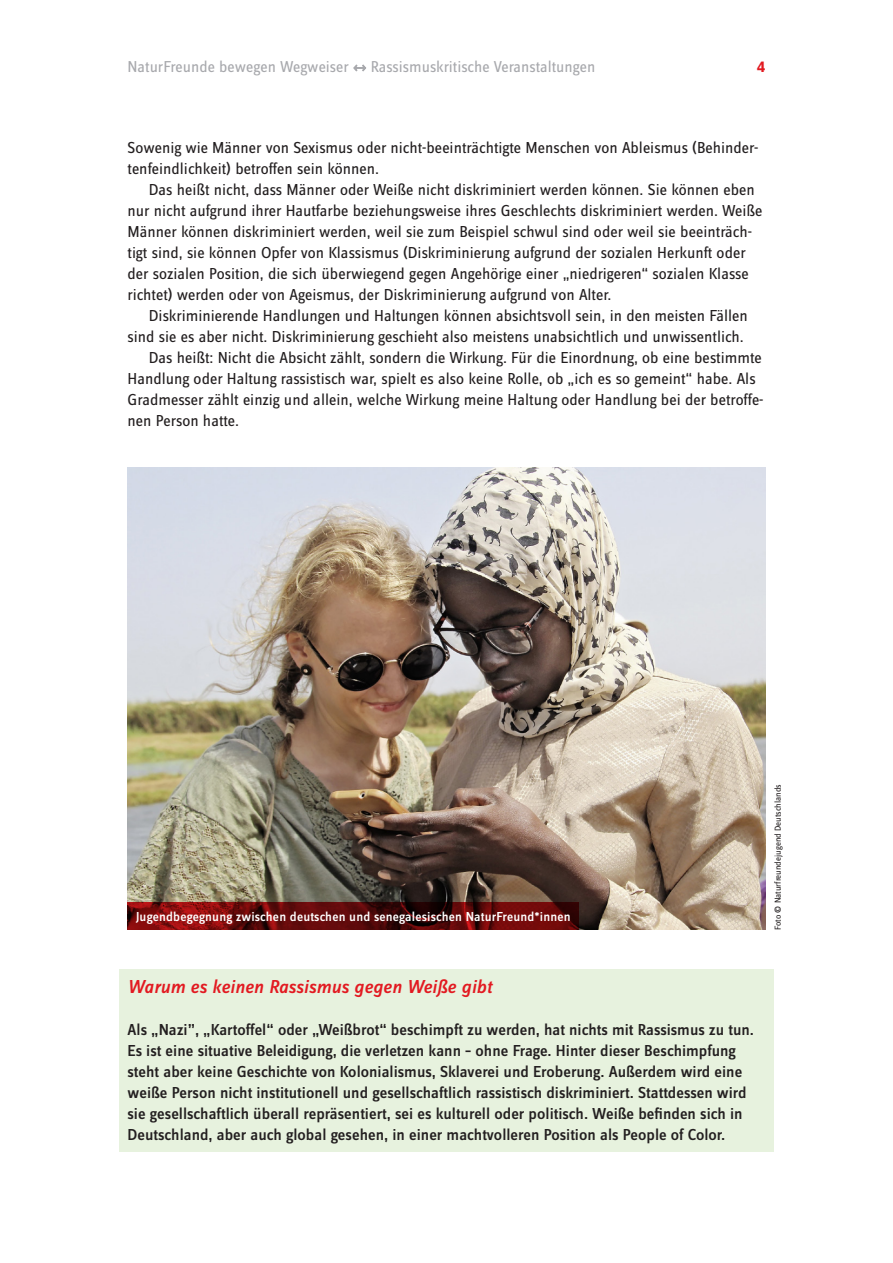
<style>
.page{position:relative;width:893px;height:1263px;background:#fff}
.page>*{position:absolute;margin:0;border:0;box-sizing:border-box;transform-origin:0 0}
.t1{font:italic 500 19.5px "Zine Sans Dis OT";color:#e21a21}
.t2{font:16.5px/21px "Zine Sans Dis OT";color:#231f20}
.t3{font:500 16.5px/21px "Zine Sans Dis OT";color:#231f20}
.t4{font:16.35px "Zine Sans Dis OT";color:#a8a9ad}
.t5{font:700 16.35px "Zine Sans Dis OT";color:#e21a21}
.t6{font:500 13.5px "Zine Sans Dis OT";letter-spacing:.01em;color:#fff}
.t7{font:9px "Zine Sans Dis OT";color:#231f20}
</style>
<div class="page">
<div style="left:119px;top:969px;width:655px;height:37px;background:#e7f2de"></div>
<div style="left:119px;top:993px;width:655px;height:159px;background:#e7f2de"></div>
<img style="left:128px;top:468px;width:637px;height:462px">
<svg style="left:128px;top:902px;width:451px;height:28px;background:#63090a"></svg>
<svg style="left:353px;top:65px;width:13px;height:6px"></svg>
<p class="t4" style="left:128px;top:59px;width:223px">NaturFreunde bewegen Wegweiser</p>
<p class="t4" style="left:371px;top:59px;width:226px">Rassismuskritische Veranstaltungen</p>
<p class="t5" style="left:757px;top:59px;width:10px">4</p>
<p class="t2" style="left:128px;top:138px;width:632px">Sowenig wie Männer von Sexismus oder nicht-beeinträchtigte Menschen von Ableismus (Behinder&shy;tenfeindlichkeit) betroffen sein können.</p>
<p class="t2" style="left:128px;top:180px;width:636px;text-indent:21px">Das heißt nicht, dass Männer oder Weiße nicht diskriminiert werden können. Sie können eben nur nicht aufgrund ihrer Hautfarbe beziehungsweise ihres Geschlechts diskriminiert werden. Weiße Männer können diskriminiert werden, weil sie zum Beispiel schwul sind oder weil sie beeinträch&shy;tigt sind, sie können Opfer von Klassismus (Diskriminierung aufgrund der sozialen Herkunft oder der sozialen Position, die sich überwiegend gegen Angehörige einer „niedrigeren“ sozialen Klasse richtet) werden oder von Ageismus, der Diskriminierung aufgrund von Alter.</p>
<p class="t2" style="left:149px;top:306px;width:600px">Diskriminierende Handlungen und Haltungen können absichtsvoll sein, in den meisten Fällen</p>
<p class="t2" style="left:128px;top:327px;width:618px">sind sie es aber nicht. Diskriminierung geschieht also meistens unabsichtlich und unwissentlich.</p>
<p class="t2" style="left:149px;top:348px;width:615px">Das heißt: Nicht die Absicht zählt, sondern die Wirkung. Für die Einordnung, ob eine bestimmte</p>
<p class="t2" style="left:128px;top:369px;width:630px">Handlung oder Haltung rassistisch war, spielt es also keine Rolle, ob „ich es so gemeint“ habe. Als</p>
<p class="t2" style="left:128px;top:390px;width:637px">Gradmesser zählt einzig und allein, welche Wirkung meine Haltung oder Handlung bei der betroffe-</p>
<p class="t2" style="left:128px;top:411px;width:113px">nen Person hatte.</p>
<p class="t6" style="left:136px;top:910px;width:436px">Jugendbegegnung zwischen deutschen und senegalesischen NaturFreund*innen</p>
<p class="t1" style="left:128px;top:977px;width:366px">Warum es keinen Rassismus gegen Weiße gibt</p>
<p class="t3" style="left:128px;top:1020px;width:628px">Als „Nazi”, „Kartoffel“ oder „Weißbrot“ beschimpft zu werden, hat nichts mit Rassismus zu tun.<br>Es ist eine situative Beleidigung, die verletzen kann – ohne Frage. Hinter dieser Beschimpfung steht aber keine Geschichte von Kolonialismus, Sklaverei und Eroberung. Außerdem wird eine weiße Person nicht institutionell und gesellschaftlich rassistisch diskriminiert. Stattdessen wird sie gesellschaftlich überall repräsentiert, sei es kulturell oder politisch. Weiße befinden sich in Deutschland, aber auch global gesehen, in einer machtvolleren Position als People of Color.</p>
<p class="t7" style="left:774px;top:930px;width:147px;rotate:-90deg">Foto © Naturfreundejugend Deutschlands</p>
</div>
